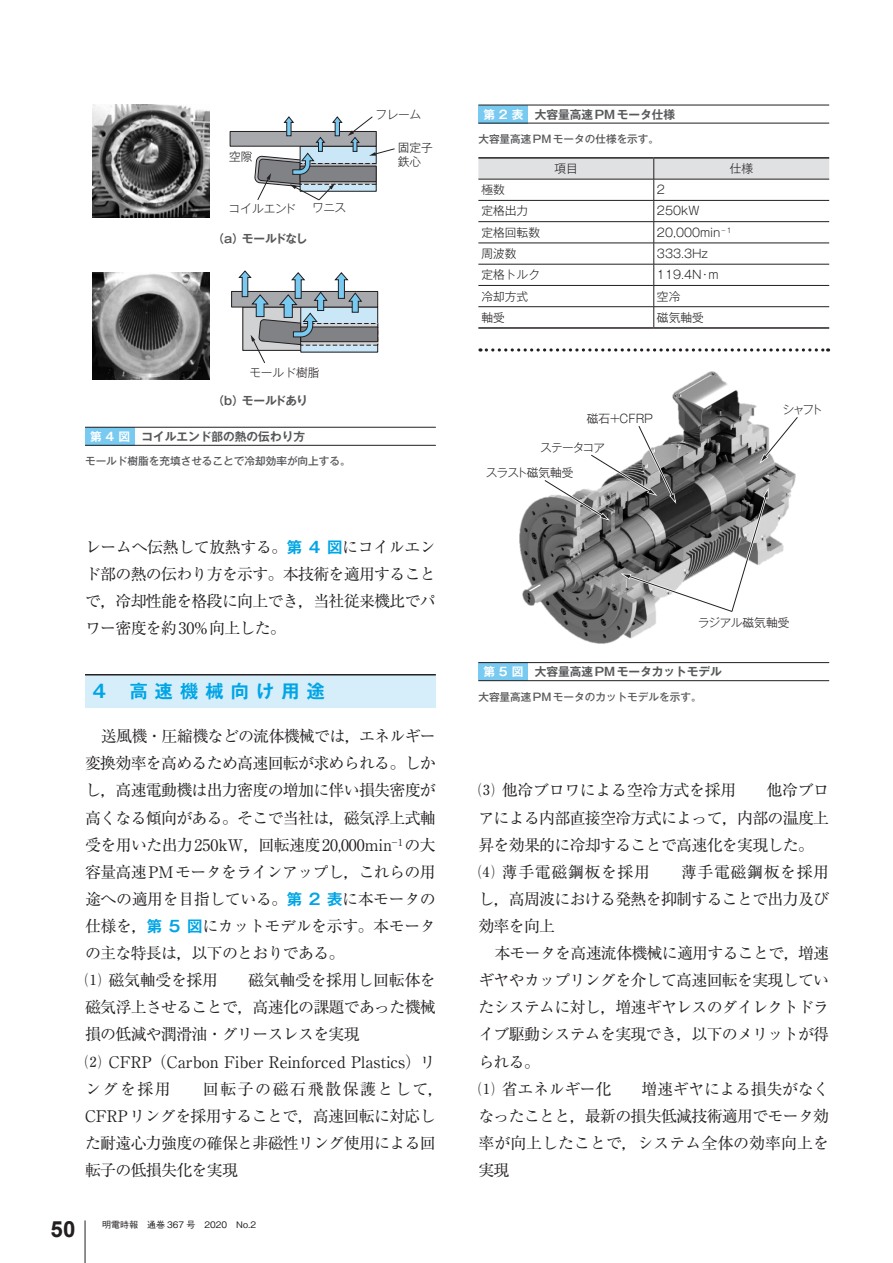
<style>
.page{position:relative;width:893px;height:1263px;background:#fff}
.page>*{position:absolute;margin:0;border:0;box-sizing:border-box;transform-origin:0 0}
.t1{font:700 22.35px "Arial";color:#231f20}
._2_大見出し{font:700 18px "Gothic MB101 Pr 6 N De";letter-spacing:.4em;color:#00a5e5}
.a_本文{font:15.9px/27.2px "Ryumin Pr 6 N";letter-spacing:-.045em;color:#231f20;text-align:justify}
.a_本文__1{font:15.9px/27.2px "Ryumin Pr 6 N";letter-spacing:-.045em;color:#231f20;text-align:justify}
.a_本文__1-2{font:15.9px/27.2px "Ryumin Pr 6 N";letter-spacing:-.02em;color:#231f20}
.b_表組み{font:300 11.7px/14.1px "Gothic MB101 Pr 6 N";color:#231f20}
.キャプション_タイトル{font:700 11.7px "Gothic MB101 Pr 6 N De";color:#57585a}
.b_表組み-2{font:300 11.7px/25.3px "Gothic MB101 Pr 6 N";letter-spacing:-.065em;color:#231f20}
.キャプション_図表番号{font:700 11.7px "Gothic MB101 Pr 6 N De";letter-spacing:.335em;color:#fff}
.キャプション_サブ{font:500 10.65px "Gothic MB101 Pr 6 N";color:#57585a}
.t2{font:500 9px "Gothic BBB Pro";color:#231f20}
.s1{font-family:"Gothic MB101 Pr 6 N De";font-weight:700;font-size:15.45px;color:#00a5e5}
.s2{font-weight:700}
</style>
<div class="page">
<hr style="left:85px;top:1220px;width:1px;height:43px;background:#231f20">
<div style="left:85px;top:675px;width:351px;height:33px;background:#d6edfa"></div>
<hr style="left:85px;top:674px;width:351px;height:1px;background:#231f20">
<div style="left:85px;top:427px;width:50px;height:18px;background:#79caf1"></div>
<hr style="left:85px;top:427px;width:351px;height:1px;background:#231f20">
<hr style="left:85px;top:445px;width:351px;height:1px;background:#231f20">
<img style="left:93px;top:105px;width:116px;height:112px">
<img style="left:93px;top:272px;width:116px;height:107px">
<div style="left:230px;top:131px;width:146px;height:15px;background:#a8a9ad"></div>
<div style="left:230px;top:131px;width:146px;height:15px;border:1px solid #231f20"></div>
<div style="left:301px;top:307px;width:77px;height:45px;background:#cae7f8"></div>
<div style="left:301px;top:307px;width:77px;height:45px;border:1px solid #231f20"></div>
<div style="left:232px;top:291px;width:146px;height:16px;background:#a8a9ad"></div>
<div style="left:231px;top:291px;width:147px;height:16px;border:1px solid #231f20"></div>
<svg style="left:334px;top:272px;width:28px;height:41px"></svg>
<svg style="left:328px;top:325px;width:48px;height:18px"></svg>
<div style="left:301px;top:323px;width:77px;height:22px;border:1px dashed #231f20"></div>
<div style="left:301px;top:327px;width:77px;height:15px;background:#808285"></div>
<div style="left:301px;top:327px;width:77px;height:15px;border:1px solid #231f20"></div>
<svg style="left:238px;top:270px;width:90px;height:93px"></svg>
<svg style="left:254px;top:116px;width:141px;height:84px"></svg>
<div style="left:478px;top:663px;width:50px;height:18px;background:#79caf1"></div>
<hr style="left:478px;top:662px;width:351px;height:1px;background:#231f20">
<hr style="left:478px;top:680px;width:351px;height:1px;background:#231f20">
<img style="left:519px;top:371px;width:238px;height:272px">
<svg style="left:542px;top:414px;width:256px;height:200px"></svg>
<div style="left:478px;top:105px;width:50px;height:18px;background:#79caf1"></div>
<hr style="left:478px;top:105px;width:351px;height:1px;background:#231f20">
<hr style="left:478px;top:123px;width:351px;height:1px;background:#231f20">
<hr style="left:478px;top:157px;width:176px;height:2px;background:#231f20">
<hr style="left:654px;top:157px;width:175px;height:2px;background:#231f20">
<hr style="left:478px;top:327px;width:176px;height:2px;background:#231f20">
<hr style="left:654px;top:327px;width:175px;height:2px;background:#231f20">
<svg style="left:478px;top:158px;width:351px;height:169px"></svg>
<svg style="left:480px;top:348px;width:349px;height:4px"></svg>
<p class="b_表組み" style="left:229px;top:149px;width:25px">空隙</p>
<p class="b_表組み" style="left:228px;top:200px;width:69px">コイルエンド</p>
<p class="b_表組み" style="left:312px;top:200px;width:36px">ワニス</p>
<p class="キャプション_タイトル" style="left:212px;top:228px;width:97px">（a）モールドなし</p>
<p class="b_表組み" style="left:376px;top:107px;width:47px">フレーム</p>
<p class="b_表組み" style="left:398px;top:140px;width:37px">固定子鉄心</p>
<p class="b_表組み" style="left:250px;top:364px;width:72px">モールド樹脂</p>
<p class="キャプション_タイトル" style="left:212px;top:390px;width:97px">（b）モールドあり</p>
<p class="キャプション_図表番号" style="left:90px;top:426px;width:42px">第4図</p>
<p class="キャプション_タイトル" style="left:141px;top:426px;width:165px">コイルエンド部の熱の伝わり方</p>
<p class="キャプション_サブ" style="left:85px;top:452px;width:267px">モールド樹脂を充填させることで冷却効率が向上する。</p>
<p class="a_本文" style="left:85px;top:532px;width:352px">レームへ伝熱して放熱する。<span class="s1">第 4 図</span>にコイルエンド部の熱の伝わり方を示す。本技術を適用することで<span class="s2">，</span>冷却性能を格段に向上でき<span class="s2">，</span>当社従来機比でパワー密度を約30%向上した。</p>
<p class="_2_大見出し" style="left:92px;top:676px;width:15px">4</p>
<p class="_2_大見出し" style="left:130px;top:676px;width:197px">高速機械向け用途</p>
<p class="a_本文" style="left:85px;top:722px;width:352px;text-indent:16px">送風機・圧縮機などの流体機械では<span class="s2">，</span>エネルギー変換効率を高めるため高速回転が求められる。しかし<span class="s2">，</span>高速電動機は出力密度の増加に伴い損失密度が高くなる傾向がある。そこで当社は<span class="s2">，</span>磁気浮上式軸受を用いた出力250kW<span class="s2">，</span>回転速度20,000min<sup>－1</sup> の大容量高速PMモータをラインアップし<span class="s2">，</span>これらの用途への適用を目指している。<span class="s1">第 2 表</span>に本モータの仕様を<span class="s2">，</span><span class="s1">第 5 図</span>にカットモデルを示す。本モータの主な特長は<span class="s2">，</span>以下のとおりである。</p>
<p class="a_本文__1" style="left:85px;top:966px;width:352px">⑴ 磁気軸受を採用　　磁気軸受を採用し回転体を磁気浮上させることで<span class="s2">，</span>高速化の課題であった機械損の低減や潤滑油・グリースレスを実現</p>
<p class="a_本文__1-2" style="left:85px;top:1047px;width:360px">⑵ CFRP（Carbon Fiber Reinforced Plastics）リングを採用　　回転子の磁石飛散保護として<span class="s2">，<br></span>CFRPリングを採用することで<span class="s2">，</span>高速回転に対応した耐遠心力強度の確保と非磁性リング使用による回転子の低損失化を実現</p>
<h1 class="t1" style="left:51px;top:1213px;width:26px">50</h1>
<p class="t2" style="left:102px;top:1218px;width:156px">明電時報　通巻 367 号　2020　No.2</p>
<p class="キャプション_図表番号" style="left:483px;top:104px;width:42px">第2表</p>
<p class="キャプション_タイトル" style="left:535px;top:104px;width:142px">大容量高速PMモータ仕様</p>
<p class="キャプション_サブ" style="left:478px;top:130px;width:182px">大容量高速PMモータの仕様を示す。</p>
<p class="b_表組み" style="left:554px;top:160px;width:25px">項目</p>
<p class="b_表組み" style="left:730px;top:160px;width:25px">仕様</p>
<p class="b_表組み" style="left:482px;top:182px;width:25px">極数</p>
<p class="b_表組み" style="left:657px;top:182px;width:10px">2</p>
<p class="b_表組み" style="left:482px;top:203px;width:48px">定格出力</p>
<p class="b_表組み" style="left:657px;top:203px;width:44px">250kW</p>
<p class="b_表組み" style="left:482px;top:224px;width:60px">定格回転数</p>
<p class="b_表組み" style="left:657px;top:224px;width:76px">20,000min<sup>－1</sup></p>
<p class="b_表組み" style="left:482px;top:245px;width:37px">周波数</p>
<p class="b_表組み" style="left:657px;top:245px;width:53px">333.3Hz</p>
<p class="b_表組み" style="left:482px;top:267px;width:60px">定格トルク</p>
<p class="b_表組み" style="left:657px;top:267px;width:63px">119.4N・m</p>
<p class="b_表組み" style="left:482px;top:288px;width:48px">冷却方式</p>
<p class="b_表組み" style="left:657px;top:288px;width:25px">空冷</p>
<p class="b_表組み" style="left:482px;top:309px;width:25px">軸受</p>
<p class="b_表組み" style="left:657px;top:309px;width:48px">磁気軸受</p>
<p class="b_表組み" style="left:587px;top:410px;width:68px">磁石＋CFRP</p>
<p class="b_表組み-2" style="left:486px;top:434px;width:121px;text-indent:54px">ステータコアスラスト磁気軸受</p>
<p class="b_表組み" style="left:782px;top:402px;width:42px">シャフト</p>
<p class="b_表組み" style="left:698px;top:614px;width:93px">ラジアル磁気軸受</p>
<p class="キャプション_図表番号" style="left:483px;top:662px;width:42px">第5図</p>
<p class="キャプション_タイトル" style="left:535px;top:662px;width:189px">大容量高速PMモータカットモデル</p>
<p class="キャプション_サブ" style="left:478px;top:688px;width:225px">大容量高速PMモータのカットモデルを示す。</p>
<p class="a_本文__1" style="left:478px;top:776px;width:352px">⑶ 他冷ブロワによる空冷方式を採用　　他冷ブロアによる内部直接空冷方式によって<span class="s2">，</span>内部の温度上昇を効果的に冷却することで高速化を実現した。</p>
<p class="a_本文__1" style="left:478px;top:857px;width:352px">⑷ 薄手電磁鋼板を採用　　薄手電磁鋼板を採用し<span class="s2">，</span>高周波における発熱を抑制することで出力及び効率を向上</p>
<p class="a_本文" style="left:478px;top:939px;width:352px;text-indent:16px">本モータを高速流体機械に適用することで<span class="s2">，</span>増速ギヤやカップリングを介して高速回転を実現していたシステムに対し<span class="s2">，</span>増速ギヤレスのダイレクトドライブ駆動システムを実現でき<span class="s2">，</span>以下のメリットが得られる。</p>
<p class="a_本文__1" style="left:478px;top:1074px;width:352px">⑴ 省エネルギー化　　増速ギヤによる損失がなくなったことと<span class="s2">，</span>最新の損失低減技術適用でモータ効率が向上したことで<span class="s2">，</span>システム全体の効率向上を実現</p>
</div>
